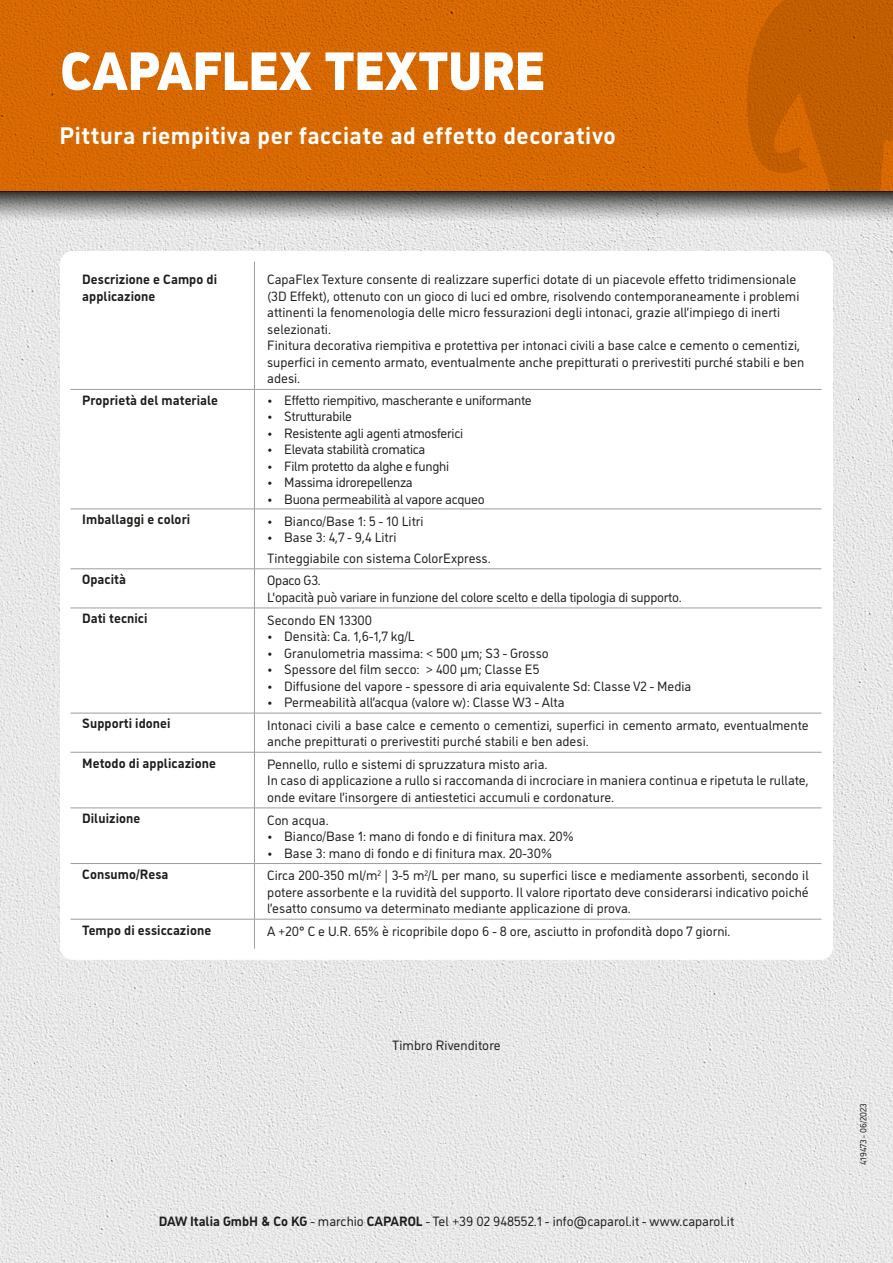
<style>
.page{position:relative;width:893px;height:1263px;background:#fff}
.page>*{position:absolute;margin:0;border:0;box-sizing:border-box;transform-origin:0 0}
.Headline_36{font:900 54px "CAP Elephant";letter-spacing:-.02em;color:#fff}
.Copy_10{font:700 24px "CAP Elephant";letter-spacing:.025em;color:#fff}
.t1{font:13.5px/16.5px "CAP Elephant";color:#1d1d1b}
.t2{font:13.5px "CAP Elephant";letter-spacing:-.02em;color:#1d1d1b}
.t3{font:700 13.5px/16.5px "CAP Elephant";letter-spacing:.005em;color:#1d1d1b}
.t4{font:9px "CAP Elephant";color:#1d1d1b}
.s1{font-weight:700}
</style>
<div class="page">
<img style="left:0;top:222px;width:893px;height:1041px">
<svg style="left:0;top:0;width:747px;height:191px;background:#d66800"></svg>
<svg style="left:747px;top:0;width:146px;height:191px;background:#c45f00"></svg>
<div style="left:65px;top:256px;width:763px;height:699px;background:#fff;border-radius:8px"></div>
<hr style="left:254px;top:261px;width:1px;height:128px;background:#9d9d9c">
<hr style="left:69px;top:389px;width:185px;height:1px;background:#9d9d9c">
<hr style="left:254px;top:389px;width:567px;height:1px;background:#9d9d9c">
<hr style="left:254px;top:389px;width:1px;height:120px;background:#9d9d9c">
<hr style="left:69px;top:509px;width:185px;height:1px;background:#9d9d9c">
<hr style="left:254px;top:509px;width:567px;height:1px;background:#9d9d9c">
<hr style="left:254px;top:509px;width:1px;height:60px;background:#9d9d9c">
<hr style="left:69px;top:568px;width:185px;height:1px;background:#9d9d9c">
<hr style="left:254px;top:568px;width:567px;height:1px;background:#9d9d9c">
<hr style="left:254px;top:569px;width:1px;height:39px;background:#9d9d9c">
<hr style="left:69px;top:608px;width:185px;height:1px;background:#9d9d9c">
<hr style="left:254px;top:608px;width:567px;height:1px;background:#9d9d9c">
<hr style="left:254px;top:608px;width:1px;height:105px;background:#9d9d9c">
<hr style="left:69px;top:713px;width:185px;height:1px;background:#9d9d9c">
<hr style="left:254px;top:713px;width:567px;height:1px;background:#9d9d9c">
<hr style="left:254px;top:713px;width:1px;height:39px;background:#9d9d9c">
<hr style="left:69px;top:752px;width:185px;height:1px;background:#9d9d9c">
<hr style="left:254px;top:752px;width:567px;height:1px;background:#9d9d9c">
<hr style="left:254px;top:752px;width:1px;height:56px;background:#9d9d9c">
<hr style="left:69px;top:808px;width:185px;height:1px;background:#9d9d9c">
<hr style="left:254px;top:808px;width:567px;height:1px;background:#9d9d9c">
<hr style="left:254px;top:808px;width:1px;height:55px;background:#9d9d9c">
<hr style="left:69px;top:863px;width:185px;height:1px;background:#9d9d9c">
<hr style="left:254px;top:863px;width:567px;height:1px;background:#9d9d9c">
<hr style="left:254px;top:864px;width:1px;height:55px;background:#9d9d9c">
<hr style="left:69px;top:919px;width:185px;height:1px;background:#9d9d9c">
<hr style="left:254px;top:919px;width:567px;height:1px;background:#9d9d9c">
<svg style="left:254px;top:919px;width:1px;height:29px"></svg>
<div style="left:60px;top:251px;width:773px;height:709px;border:10px solid #fff;border-radius:8px"></div>
<svg style="left:0;top:191px;width:893px;height:31px;background:#959593"></svg>
<p class="Headline_36" style="left:61px;top:40px;width:486px">CAPAFLEX TEXTURE</p>
<p class="Copy_10" style="left:60px;top:122px;width:558px">Pittura riempitiva per facciate ad effetto decorativo</p>
<p class="t3" style="left:82px;top:271px;width:136px">Descrizione e Campo di applicazione</p>
<p class="t1" style="left:267px;top:271px;width:534px">CapaFlex Texture consente di realizzare superfici dotate di un piacevole effetto tridimensionale (3D Effekt), ottenuto con un gioco di luci ed ombre, risolvendo contemporaneamente i problemi attinenti la fenomenologia delle micro fessurazioni degli intonaci, grazie all’impiego di inerti selezionati.</p>
<p class="t1" style="left:267px;top:337px;width:538px">Finitura decorativa riempitiva e protettiva per intonaci civili a base calce e cemento o cementizi, superfici in cemento armato, eventualmente anche prepitturati o prerivestiti purché stabili e ben adesi.</p>
<p class="t3" style="left:82px;top:392px;width:137px">Proprietà del materiale</p>
<p class="t2" style="left:267px;top:392px;width:266px">• Effetto riempitivo, mascherante e uniformante</p>
<p class="t2" style="left:267px;top:409px;width:86px">• Strutturabile</p>
<p class="t2" style="left:267px;top:425px;width:198px">• Resistente agli agenti atmosferici</p>
<p class="t2" style="left:267px;top:442px;width:160px">• Elevata stabilità cromatica</p>
<p class="t2" style="left:267px;top:458px;width:184px">• Film protetto da alghe e funghi</p>
<p class="t2" style="left:267px;top:475px;width:147px">• Massima idrorepellenza</p>
<p class="t2" style="left:267px;top:491px;width:219px">• Buona permeabilità al vapore acqueo</p>
<p class="t3" style="left:82px;top:511px;width:109px">Imballaggi e colori</p>
<p class="t1" style="left:267px;top:513px;width:158px">• Bianco/Base 1: 5 - 10 Litri</p>
<p class="t1" style="left:267px;top:529px;width:131px">• Base 3: 4,7 - 9,4 Litri</p>
<p class="t1" style="left:267px;top:550px;width:225px">Tinteggiabile con sistema ColorExpress.</p>
<p class="t3" style="left:82px;top:571px;width:45px">Opacità</p>
<p class="t1" style="left:267px;top:572px;width:55px">Opaco G3.</p>
<p class="t2" style="left:267px;top:589px;width:416px">L'opacità può variare in funzione del colore scelto e della tipologia di supporto.</p>
<p class="t3" style="left:82px;top:610px;width:67px">Dati tecnici</p>
<p class="t1" style="left:267px;top:612px;width:106px">Secondo EN 13300</p>
<p class="t1" style="left:267px;top:628px;width:149px">• Densità: Ca. 1,6-1,7 kg/L</p>
<p class="t1" style="left:267px;top:645px;width:283px">• Granulometria massima: &lt; 500 μm; S3 - Grosso</p>
<p class="t1" style="left:267px;top:661px;width:274px">• Spessore del film secco: &gt; 400 µm; Classe E5</p>
<p class="t1" style="left:267px;top:678px;width:426px">• Diffusione del vapore - spessore di aria equivalente Sd: Classe V2 - Media</p>
<p class="t1" style="left:267px;top:694px;width:299px">• Permeabilità all’acqua (valore w): Classe W3 - Alta</p>
<p class="t3" style="left:82px;top:715px;width:90px">Supporti idonei</p>
<p class="t1" style="left:267px;top:717px;width:543px">Intonaci civili a base calce e cemento o cementizi, superfici in cemento armato, eventualmente anche prepitturati o prerivestiti purché stabili e ben adesi.</p>
<p class="t3" style="left:82px;top:755px;width:135px">Metodo di applicazione</p>
<p class="t1" style="left:267px;top:756px;width:282px">Pennello, rullo e sistemi di spruzzatura misto aria.</p>
<p class="t1" style="left:267px;top:772px;width:543px">In caso di applicazione a rullo si raccomanda di incrociare in maniera continua e ripetuta le rullate, onde evitare l’insorgere di antiestetici accumuli e cordonature.</p>
<p class="t3" style="left:82px;top:810px;width:60px">Diluizione</p>
<p class="t1" style="left:267px;top:812px;width:63px">Con acqua.</p>
<p class="t1" style="left:267px;top:828px;width:308px">• Bianco/Base 1: mano di fondo e di finitura max. 20%</p>
<p class="t1" style="left:267px;top:845px;width:286px">• Base 3: mano di fondo e di finitura max. 20-30%</p>
<p class="t3" style="left:82px;top:866px;width:88px">Consumo/Resa</p>
<p class="t1" style="left:267px;top:867px;width:543px;text-align:justify">Circa 200-350 ml/m<sup>2</sup> | 3-5 m<sup>2</sup>/L per mano, su superfici lisce e mediamente assorbenti, secondo il potere assorbente e la ruvidità del supporto. Il valore riportato deve considerarsi indicativo poiché l’esatto consumo va determinato mediante applicazione di prova.</p>
<p class="t3" style="left:82px;top:922px;width:130px">Tempo di essiccazione</p>
<p class="t1" style="left:267px;top:923px;width:465px">A +20° C e U.R. 65% è ricopribile dopo 6 - 8 ore, asciutto in profondità dopo 7 giorni.</p>
<p class="t1" style="left:392px;top:1037px;width:110px">Timbro Rivenditore</p>
<p class="t1" style="left:159px;top:1213px;width:577px"><span class="s1">DAW Italia GmbH &amp; Co KG</span> - marchio <span class="s1">CAPAROL</span> - Tel +39 02 948552.1 - info@caparol.it - www.caparol.it</p>
<p class="t4" style="left:858px;top:1164px;width:63px;rotate:-90deg">419473 - 06/2023</p>
</div>
